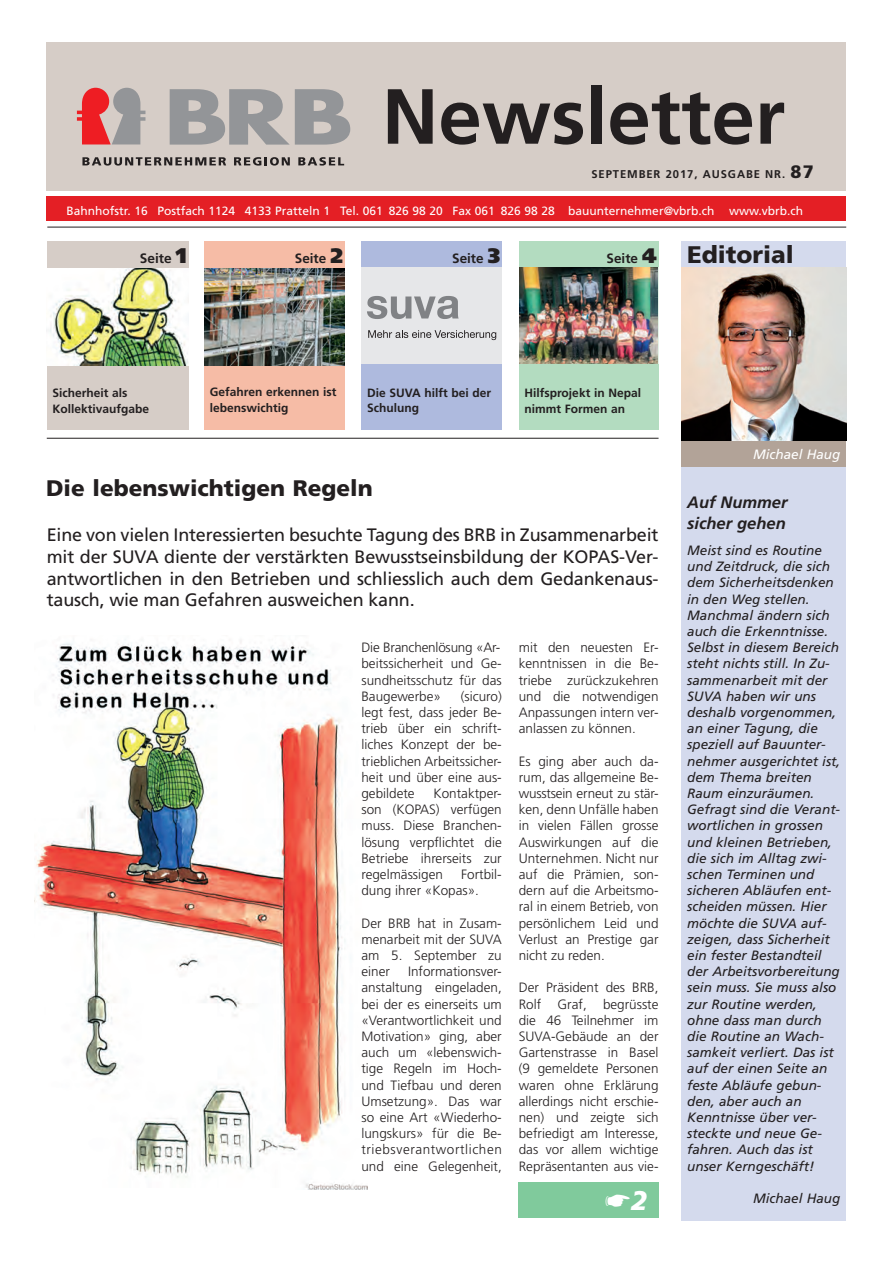
<style>
.page{position:relative;width:893px;height:1263px;background:#fff}
.page>*{position:absolute;margin:0;border:0;box-sizing:border-box;transform-origin:0 0}
.t1{font:700 78px "Frutiger";color:#231f20}
.t2{font:italic 900 27px "Frutiger";color:#fff}
.Text{font:900 24px "Frutiger";color:#231f20}
.t3{font:900 22.5px "Frutiger";color:#231f20}
.t4{font:18px/21.6px "Frutiger";letter-spacing:-.01em;color:#231f20;text-align:justify}
.Text-2{font:italic 700 16.5px "Frutiger";color:#231f20}
.Legende{font:700 13.65px "Frutiger";color:#231f20}
.t5{font:300 13.5px/16.2px "Frutiger";color:#231f20;text-align:justify}
.Text-3{font:italic 13.5px/16.2px "Frutiger";color:#231f20}
.Legende-2{font:700 13.5px "Frutiger";color:#231f20}
.Text-4{font:italic 13.5px "Frutiger";color:#fff}
.Legende-3{font:700 12px/16.2px "Frutiger";color:#231f20}
.Text-5{font:12px "Frutiger";color:#fff}
.t6{font:700 11.25px "Frutiger";letter-spacing:.08em;color:#231f20}
.s1{font-weight:900;font-size:18px}
.s2{font-weight:900;font-size:21.15px}
.s3{font-weight:900;font-size:21px}
</style>
<div class="page">
<div style="left:47px;top:43px;width:799px;height:147px;background:#d6cdc7"></div>
<svg style="left:170px;top:89px;width:180px;height:56px"></svg>
<svg style="left:82px;top:157px;width:144px;height:9px"></svg>
<svg style="left:234px;top:157px;width:56px;height:9px"></svg>
<svg style="left:298px;top:157px;width:46px;height:9px"></svg>
<svg style="left:77px;top:88px;width:68px;height:56px"></svg>
<div style="left:47px;top:196px;width:799px;height:25px;background:#e41f25"></div>
<hr style="left:47px;top:438px;width:612px;height:1px;background:#231f20">
<hr style="left:47px;top:227px;width:799px;height:1px;background:#231f20">
<div style="left:681px;top:241px;width:165px;height:979px;background:#d4daed"></div>
<div style="left:681px;top:438px;width:165px;height:29px;background:#b2a398"></div>
<div style="left:519px;top:1182px;width:140px;height:36px;background:#80ca9c"></div>
<div style="left:519px;top:241px;width:139px;height:189px;background:#b3dcc0"></div>
<div style="left:361px;top:241px;width:141px;height:189px;background:#aebade"></div>
<div style="left:204px;top:241px;width:140px;height:189px;background:#f6bca6"></div>
<div style="left:47px;top:241px;width:141px;height:189px;background:#d6cdc7"></div>
<img style="left:47px;top:269px;width:141px;height:96px">
<div style="left:361px;top:268px;width:141px;height:96px;background:#e6e7e9"></div>
<svg style="left:367px;top:296px;width:92px;height:23px"></svg>
<svg style="left:368px;top:330px;width:128px;height:10px"></svg>
<img style="left:520px;top:268px;width:138px;height:96px">
<img style="left:681px;top:268px;width:165px;height:172px">
<img style="left:36px;top:640px;width:332px;height:549px">
<img style="left:204px;top:269px;width:140px;height:96px">
<p class="t1" style="left:382px;top:71px;width:405px">Newsletter</p>
<p class="t6" style="left:591px;top:167px;width:224px">SEPTEMBER 2017, AUSGABE NR. <span class="s1">87</span></p>
<p class="Text-5" style="left:67px;top:203px;width:738px">Bahnhofstr. 16 Postfach 1124 4133 Pratteln 1 Tel. 061 826 98 20 Fax 061 826 98 28 bauunternehmer@vbrb.ch www.vbrb.ch</p>
<p class="Legende" style="left:140px;top:250px;width:49px">Seite <span class="s2">1</span></p>
<p class="Legende-2" style="left:295px;top:251px;width:50px">Seite <span class="s3">2</span></p>
<p class="Legende-2" style="left:452px;top:251px;width:50px">Seite <span class="s3">3</span></p>
<p class="Legende-2" style="left:607px;top:251px;width:52px">Seite <span class="s3">4</span></p>
<p class="Text" style="left:687px;top:240px;width:108px">Editorial</p>
<p class="Legende-3" style="left:53px;top:384px;width:98px">Sicherheit als<br>Kollektivaufgabe</p>
<p class="Legende-3" style="left:210px;top:384px;width:128px">Gefahren erkennen ist</p>
<p class="Legende-3" style="left:210px;top:400px;width:80px">lebenswichtig</p>
<p class="Legende-3" style="left:367px;top:386px;width:125px;line-height:14.4px">Die SUVA hilft bei der<br>Schulung</p>
<p class="Legende-3" style="left:524px;top:384px;width:118px">Hilfsprojekt in Nepal nimmt Formen an</p>
<p class="t3" style="left:46px;top:474px;width:328px">Die lebenswichtigen Regeln</p>
<p class="t4" style="left:47px;top:524px;width:613px">Eine von vielen Interessierten besuchte Tagung des BRB in Zusammenarbeit mit der SUVA diente der verstärkten Bewusstseinsbildung der KOPAS-Ver&shy;antwortlichen in den Betrieben und schliesslich auch dem Gedankenaus&shy;tausch, wie man Gefahren ausweichen kann.</p>
<p class="t5" style="left:361px;top:639px;width:140px">Die Branchenlösung «Ar-</p>
<p class="t5" style="left:361px;top:655px;width:142px">beitssicherheit und Ge&shy;sundheitsschutz für das Baugewerbe»</p>
<p class="t5" style="left:519px;top:639px;width:141px">mit den neuesten Er&shy;kenntnissen in die Be&shy;triebe zurückzukehren und die notwendigen Anpassungen intern ver&shy;anlassen zu können.</p>
<p class="t5" style="left:519px;top:753px;width:141px">Es ging aber auch da&shy;rum, das allgemeine Be-</p>
<p class="t5" style="left:519px;top:785px;width:141px">wusstsein erneut zu stär&shy;ken, denn Unfälle haben in vielen Fällen grosse Auswirkungen auf die Unternehmen. Nicht nur auf die Prämien, son&shy;dern auf die Arbeitsmo&shy;ral in einem Betrieb, von persönlichem Leid und Verlust an Prestige gar nicht zu reden.</p>
<p class="t5" style="left:519px;top:979px;width:141px">Der Präsident des BRB, Rolf Graf, begrüsste die 46 Teilnehmer im SUVA-Gebäude an der Gartenstrasse in Basel (9 gemeldete Personen waren ohne Erklärung allerdings nicht erschie&shy;nen) und zeigte sich befriedigt am Interesse, das vor allem wichtige Repräsentanten aus vie-</p>
<p class="t5" style="left:361px;top:688px;width:142px;text-indent:99px">(sicuro) legt fest, dass jeder Be&shy;trieb über ein schrift&shy;liches Konzept der be-</p>
<p class="t5" style="left:361px;top:753px;width:142px">trieblichen Arbeitssicher&shy;heit und über eine aus&shy;gebildete</p>
<p class="t5" style="left:361px;top:785px;width:142px;text-indent:72px">Kontaktper&shy;son (KOPAS) verfügen muss. Diese Branchen&shy;lösung verpflichtet die Betriebe ihrerseits zur regelmässigen</p>
<p class="t5" style="left:361px;top:866px;width:142px;text-indent:100px">Fortbil&shy;dung ihrer «Kopas».</p>
<p class="t5" style="left:361px;top:915px;width:142px">Der BRB hat in Zusam&shy;menarbeit mit der SUVA am 5. September zu einer</p>
<p class="t5" style="left:361px;top:963px;width:142px;text-indent:47px">Informationsver&shy;anstaltung eingeladen, bei der es einerseits um «Verantwortlichkeit und Motivation» ging, aber auch um «lebenswich&shy;tige Regeln im Hoch&shy;und Tiefbau und deren Umsetzung». Das war so eine Art «Wiederho&shy;lungskurs» für die Be&shy;triebsverantwortlichen und eine Gelegenheit,</p>
<p class="t2" style="left:631px;top:1184px;width:18px">2</p>
<p class="Text-4" style="left:753px;top:446px;width:89px">Michael Haug</p>
<p class="Text-2" style="left:687px;top:492px;width:102px">Auf Nummer</p>
<p class="Text-2" style="left:687px;top:513px;width:100px">sicher gehen</p>
<p class="Text-3" style="left:687px;top:542px;width:155px">Meist sind es Routine und Zeitdruck, die sich dem Sicherheitsdenken in den Weg stellen.<br>Manchmal ändern sich auch die Erkenntnisse.<br>Selbst in diesem Bereich steht nichts still. In Zu&shy;sammenarbeit mit der<br>SUVA haben wir uns deshalb vorgenommen, an einer Tagung, die speziell auf Bauunter&shy;nehmer ausgerichtet ist, dem Thema breiten<br>Raum einzuräumen.</p>
<p class="Text-3" style="left:687px;top:801px;width:154px">Gefragt sind die Verant&shy;wortlichen in grossen und kleinen Betrieben, die sich im Alltag zwi&shy;schen Terminen und sicheren Abläufen ent&shy;scheiden müssen. Hier möchte die SUVA auf&shy;zeigen, dass Sicherheit ein fester Bestandteil der Arbeitsvorbereitung sein muss. Sie muss also zur Routine werden, ohne dass man durch die Routine an Wach&shy;samkeit verliert. Das ist auf der einen Seite an feste Abläufe gebun&shy;den, aber auch an<br>Kenntnisse über ver&shy;steckte und neue Ge&shy;fahren. Auch das ist unser Kerngeschäft!</p>
<p class="Text-3" style="left:753px;top:1190px;width:89px">Michael Haug</p>
</div>
